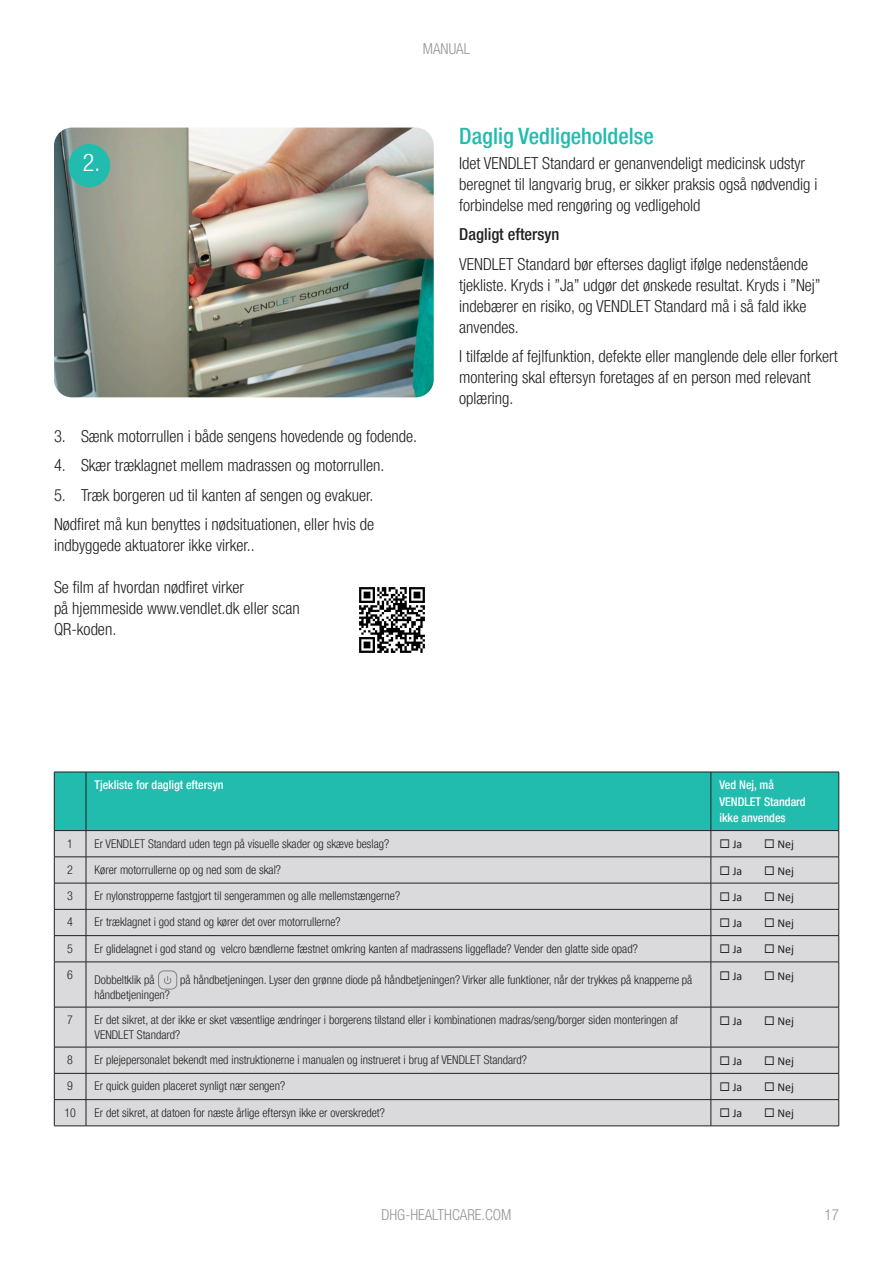
<style>
.page{position:relative;width:893px;height:1263px;background:#fff}
.page>*{position:absolute;margin:0;border:0;box-sizing:border-box;transform-origin:0 0}
.Brødtekst{font:300 condensed 24px "Helvetica Neue LT Pro";color:#fff}
.Sub_head{font:500 condensed 22.5px "Helvetica Neue LT Pro";color:#22bcae}
.Body_copy{font:300 condensed 16.5px/21px "Helvetica Neue LT Pro";color:#231f20}
.Body_copy-2{font:500 condensed 16.5px "Helvetica Neue LT Pro";color:#231f20}
.t1{font:300 condensed 15px "Helvetica Neue LT Pro";color:#939598}
.t2{font:300 condensed 12px/14.4px "Helvetica Neue LT Pro";color:#231f20}
.t3{font:12px "Calibri";color:#231f20}
.t4{font:500 condensed 12px "Helvetica Neue LT Pro";color:#fff}
</style>
<div class="page">
<img style="left:54px;top:128px;width:380px;height:269px">
<div style="left:68px;top:144px;width:42px;height:43px;background:#22bcae;border-radius:50%"></div>
<img style="left:359px;top:587px;width:66px;height:66px">
<div style="left:55px;top:773px;width:783px;height:57px;background:#22bcae"></div>
<div style="left:55px;top:831px;width:783px;height:294px;background:#dadadc"></div>
<hr style="left:54px;top:772px;width:32px;height:1px;background:#231f20">
<hr style="left:54px;top:772px;width:1px;height:58px;background:#231f20">
<hr style="left:86px;top:772px;width:625px;height:1px;background:#231f20">
<hr style="left:86px;top:772px;width:1px;height:58px;background:#231f20">
<hr style="left:711px;top:772px;width:128px;height:1px;background:#231f20">
<hr style="left:711px;top:772px;width:1px;height:58px;background:#231f20">
<hr style="left:838px;top:772px;width:1px;height:58px;background:#231f20">
<hr style="left:54px;top:830px;width:32px;height:1px;background:#231f20">
<hr style="left:86px;top:830px;width:625px;height:1px;background:#231f20">
<hr style="left:711px;top:830px;width:128px;height:1px;background:#231f20">
<hr style="left:54px;top:856px;width:32px;height:1px;background:#231f20">
<hr style="left:86px;top:856px;width:625px;height:1px;background:#231f20">
<hr style="left:711px;top:856px;width:128px;height:1px;background:#231f20">
<hr style="left:54px;top:883px;width:32px;height:1px;background:#231f20">
<hr style="left:86px;top:883px;width:625px;height:1px;background:#231f20">
<hr style="left:711px;top:883px;width:128px;height:1px;background:#231f20">
<hr style="left:54px;top:909px;width:32px;height:1px;background:#231f20">
<hr style="left:86px;top:909px;width:625px;height:1px;background:#231f20">
<hr style="left:711px;top:909px;width:128px;height:1px;background:#231f20">
<hr style="left:54px;top:935px;width:32px;height:1px;background:#231f20">
<svg style="left:54px;top:831px;width:1px;height:131px"></svg>
<hr style="left:86px;top:935px;width:625px;height:1px;background:#231f20">
<svg style="left:86px;top:831px;width:1px;height:131px"></svg>
<hr style="left:711px;top:935px;width:128px;height:1px;background:#231f20">
<svg style="left:711px;top:831px;width:1px;height:131px"></svg>
<svg style="left:838px;top:831px;width:1px;height:131px"></svg>
<hr style="left:54px;top:962px;width:32px;height:1px;background:#231f20">
<hr style="left:54px;top:962px;width:1px;height:45px;background:#231f20">
<hr style="left:86px;top:962px;width:625px;height:1px;background:#231f20">
<hr style="left:86px;top:962px;width:1px;height:45px;background:#231f20">
<hr style="left:711px;top:962px;width:128px;height:1px;background:#231f20">
<hr style="left:711px;top:962px;width:1px;height:45px;background:#231f20">
<hr style="left:838px;top:962px;width:1px;height:45px;background:#231f20">
<hr style="left:54px;top:1007px;width:32px;height:1px;background:#231f20">
<hr style="left:54px;top:1007px;width:1px;height:40px;background:#231f20">
<hr style="left:86px;top:1007px;width:625px;height:1px;background:#231f20">
<hr style="left:86px;top:1007px;width:1px;height:40px;background:#231f20">
<hr style="left:711px;top:1007px;width:128px;height:1px;background:#231f20">
<hr style="left:711px;top:1007px;width:1px;height:40px;background:#231f20">
<hr style="left:838px;top:1007px;width:1px;height:40px;background:#231f20">
<hr style="left:54px;top:1047px;width:32px;height:1px;background:#231f20">
<hr style="left:86px;top:1047px;width:625px;height:1px;background:#231f20">
<hr style="left:711px;top:1047px;width:128px;height:1px;background:#231f20">
<hr style="left:54px;top:1073px;width:32px;height:1px;background:#231f20">
<hr style="left:86px;top:1073px;width:625px;height:1px;background:#231f20">
<hr style="left:711px;top:1073px;width:128px;height:1px;background:#231f20">
<hr style="left:54px;top:1099px;width:32px;height:1px;background:#231f20">
<svg style="left:54px;top:1047px;width:1px;height:78px"></svg>
<hr style="left:86px;top:1099px;width:625px;height:1px;background:#231f20">
<svg style="left:86px;top:1047px;width:1px;height:78px"></svg>
<hr style="left:711px;top:1099px;width:128px;height:1px;background:#231f20">
<svg style="left:711px;top:1047px;width:1px;height:78px"></svg>
<svg style="left:838px;top:1047px;width:1px;height:78px"></svg>
<hr style="left:54px;top:1125px;width:32px;height:1px;background:#231f20">
<hr style="left:86px;top:1125px;width:625px;height:1px;background:#231f20">
<hr style="left:711px;top:1125px;width:128px;height:1px;background:#231f20">
<div style="left:158px;top:970px;width:19px;height:19px;border:1px solid #808285;border-radius:6px"></div>
<svg style="left:164px;top:976px;width:8px;height:8px"></svg>
<p class="Brødtekst" style="left:83px;top:148px;width:19px">2.</p>
<p class="t1" style="left:423px;top:40px;width:49px">MANUAL</p>
<p class="Sub_head" style="left:459px;top:122px;width:196px">Daglig Vedligeholdelse</p>
<p class="Body_copy" style="left:459px;top:152px;width:360px">Idet VENDLET Standard er genanvendeligt medicinsk udstyr beregnet til langvarig brug, er sikker praksis også nødvendig i forbindelse med rengøring og vedligehold</p>
<p class="Body_copy-2" style="left:459px;top:225px;width:102px">Dagligt eftersyn</p>
<p class="Body_copy" style="left:459px;top:253px;width:363px">VENDLET Standard bør efterses dagligt ifølge nedenstående tjekliste. Kryds i ”Ja” udgør det ønskede resultat. Kryds i ”Nej” indebærer en risiko, og VENDLET Standard må i så fald ikke anvendes.</p>
<p class="Body_copy" style="left:459px;top:346px;width:380px">I tilfælde af fejlfunktion, defekte eller manglende dele eller forkert montering skal eftersyn foretages af en person med relevant oplæring.</p>
<p class="Body_copy" style="left:54px;top:425px;width:365px">3. Sænk motorrullen i både sengens hovedende og fodende.</p>
<p class="Body_copy" style="left:54px;top:455px;width:332px">4. Skær træklagnet mellem madrassen og motorrullen.</p>
<p class="Body_copy" style="left:54px;top:484px;width:321px">5. Træk borgeren ud til kanten af sengen og evakuer.</p>
<p class="Body_copy" style="left:54px;top:514px;width:322px">Nødfiret må kun benyttes i nødsituationen, eller hvis de indbyggede aktuatorer ikke virker..</p>
<p class="Body_copy" style="left:54px;top:577px;width:247px">Se film af hvordan nødfiret virker<br>på hjemmeside www.vendlet.dk eller scan<br>QR-koden.</p>
<p class="t4" style="left:94px;top:777px;width:131px">Tjekliste for dagligt eftersyn</p>
<p class="t4" style="left:719px;top:777px;width:56px">Ved Nej, må</p>
<p class="t4" style="left:719px;top:794px;width:88px">VENDLET Standard</p>
<p class="t4" style="left:719px;top:810px;width:68px">ikke anvendes</p>
<p class="t2" style="left:67px;top:836px;width:7px">1</p>
<p class="t2" style="left:94px;top:836px;width:296px">Er VENDLET Standard uden tegn på visuelle skader og skæve beslag?</p>
<p class="t3" style="left:719px;top:836px;width:24px">◻ Ja</p>
<p class="t3" style="left:764px;top:836px;width:32px">◻ Nej</p>
<p class="t2" style="left:67px;top:862px;width:7px">2</p>
<p class="t2" style="left:94px;top:862px;width:188px">Kører motorrullerne op og ned som de skal?</p>
<p class="t3" style="left:719px;top:862px;width:24px">◻ Ja</p>
<p class="t3" style="left:764px;top:862px;width:32px">◻ Nej</p>
<p class="t2" style="left:67px;top:889px;width:7px">3</p>
<p class="t2" style="left:94px;top:889px;width:307px">Er nylonstropperne fastgjort til sengerammen og alle mellemstængerne?</p>
<p class="t3" style="left:719px;top:888px;width:24px">◻ Ja</p>
<p class="t3" style="left:764px;top:888px;width:32px">◻ Nej</p>
<p class="t2" style="left:67px;top:915px;width:7px">4</p>
<p class="t2" style="left:94px;top:915px;width:248px">Er træklagnet i god stand og kører det over motorrullerne?</p>
<p class="t3" style="left:719px;top:915px;width:24px">◻ Ja</p>
<p class="t3" style="left:764px;top:915px;width:32px">◻ Nej</p>
<p class="t2" style="left:67px;top:941px;width:7px">5</p>
<p class="t2" style="left:94px;top:941px;width:545px">Er glidelagnet i god stand og velcro bændlerne fæstnet omkring kanten af madrassens liggeflade? Vender den glatte side opad?</p>
<p class="t3" style="left:719px;top:941px;width:24px">◻ Ja</p>
<p class="t3" style="left:764px;top:941px;width:32px">◻ Nej</p>
<p class="t2" style="left:67px;top:967px;width:7px">6</p>
<p class="t3" style="left:719px;top:967px;width:24px">◻ Ja</p>
<p class="t3" style="left:764px;top:967px;width:32px">◻ Nej</p>
<p class="t2" style="left:94px;top:973px;width:61px">Dobbeltklik på</p>
<p class="t2" style="left:180px;top:973px;width:514px">på håndbetjeningen. Lyser den grønne diode på håndbetjeningen? Virker alle funktioner, når der trykkes på knapperne på</p>
<p class="t2" style="left:94px;top:987px;width:77px">håndbetjeningen?</p>
<p class="t2" style="left:67px;top:1013px;width:7px">7</p>
<p class="t2" style="left:94px;top:1013px;width:585px">Er det sikret, at der ikke er sket væsentlige ændringer i borgerens tilstand eller i kombinationen madras/seng/borger siden monteringen af<br>VENDLET Standard?</p>
<p class="t3" style="left:719px;top:1012px;width:24px">◻ Ja</p>
<p class="t3" style="left:764px;top:1012px;width:32px">◻ Nej</p>
<p class="t2" style="left:67px;top:1052px;width:7px">8</p>
<p class="t2" style="left:94px;top:1052px;width:434px">Er plejepersonalet bekendt med instruktionerne i manualen og instrueret i brug af VENDLET Standard?</p>
<p class="t3" style="left:719px;top:1052px;width:24px">◻ Ja</p>
<p class="t3" style="left:764px;top:1052px;width:32px">◻ Nej</p>
<p class="t2" style="left:67px;top:1079px;width:7px">9</p>
<p class="t2" style="left:94px;top:1079px;width:192px">Er quick guiden placeret synligt nær sengen?</p>
<p class="t3" style="left:719px;top:1079px;width:24px">◻ Ja</p>
<p class="t3" style="left:764px;top:1079px;width:32px">◻ Nej</p>
<p class="t2" style="left:64px;top:1105px;width:13px">10</p>
<p class="t2" style="left:94px;top:1105px;width:292px">Er det sikret, at datoen for næste årlige eftersyn ikke er overskredet?</p>
<p class="t3" style="left:719px;top:1105px;width:24px">◻ Ja</p>
<p class="t3" style="left:764px;top:1105px;width:32px">◻ Nej</p>
<p class="t1" style="left:381px;top:1205px;width:132px">DHG-HEALTHCARE.COM</p>
<p class="t1" style="left:825px;top:1205px;width:16px">17</p>
</div>
